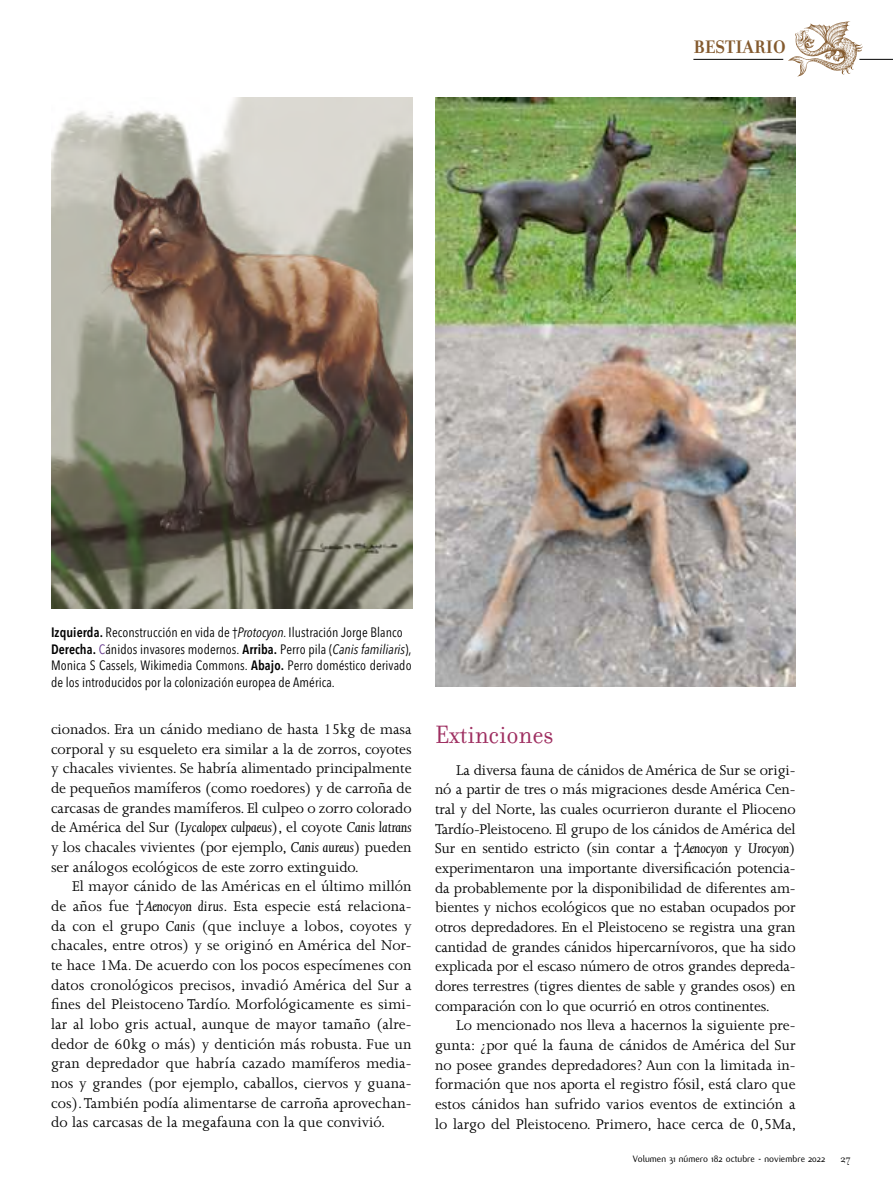
<style>
.page{position:relative;width:893px;height:1191px;background:#fff}
.page>*{position:absolute;margin:0;border:0;box-sizing:border-box;transform-origin:0 0}
.t1{font:27px "Filosofia";color:#9e2e60;scale:.95 1}
.t2{font:700 19.5px "Filosofia";letter-spacing:.01em;color:#845a2e;scale:.95 1}
.t3{font:16.2px/19.6px "Joanna MT Std";letter-spacing:-.005em;color:#000;text-align:justify}
.t4{font:condensed 13.5px/16.5px "Avenir Next LT Pro";letter-spacing:.005em;color:#000}
.t5{font:11.25px "Filosofia";color:#000}
.t6{font:10.2px "Flux";color:#000}
.s1{font-weight:600}
.s2{font-style:italic}
.s3{color:#673a8e}
</style>
<div class="page">
<img style="left:435px;top:98px;width:361px;height:589px">
<img style="left:51px;top:98px;width:362px;height:511px">
<hr style="left:693px;top:59px;width:90px;height:1px;background:#000">
<hr style="left:859px;top:59px;width:34px;height:1px;background:#000">
<svg style="left:788px;top:21px;width:74px;height:56px"></svg>
<p class="t2" style="left:693px;top:36px;width:99px">BESTIARIO</p>
<p class="t4" style="left:51px;top:624px;width:362px"><span class="s1">Izquierda.</span> Reconstrucción en vida de †<span class="s2">Protocyon.</span> Ilustración Jorge Blanco <span class="s1">Derecha.</span> <span class="s3">C</span>ánidos invasores modernos. <span class="s1">Arriba.</span> Perro pila (<span class="s2">Canis familiaris</span>), Monica S Cassels, Wikimedia Commons. <span class="s1">Abajo.</span> Perro doméstico derivado de los introducidos por la colonización europea de América.</p>
<p class="t3" style="left:51px;top:719px;width:362px">cionados. Era un cánido mediano de hasta 15kg de masa corporal y su esqueleto era similar a la de zorros, coyotes y chacales vivientes. Se habría alimentado principalmente de pequeños mamíferos (como roedores) y de carroña de carcasas de grandes mamíferos. El culpeo o zorro colorado de América del Sur (<span class="s2">Lycalopex culpaeus</span>), el coyote <span class="s2">Canis latrans </span>y los chacales vivientes (por ejemplo, <span class="s2">Canis aureus</span>) pueden ser análogos ecológicos de este zorro extinguido.</p>
<p class="t3" style="left:51px;top:876px;width:362px;text-indent:21px">El mayor cánido de las Américas en el último millón de años fue †<span class="s2">Aenocyon dirus</span>. Esta especie está relaciona&shy;da con el grupo <span class="s2">Canis</span> (que incluye a lobos, coyotes y chacales, entre otros) y se originó en América del Nor&shy;te hace 1Ma. De acuerdo con los pocos especímenes con datos cronológicos precisos, invadió América del Sur a fines del Pleistoceno Tardío. Morfológicamente es simi&shy;lar al lobo gris actual, aunque de mayor tamaño (alre&shy;dedor de 60kg o más) y dentición más robusta. Fue un gran depredador que habría cazado mamíferos media&shy;nos y grandes (por ejemplo, caballos, ciervos y guana&shy;cos). También podía alimentarse de carroña aprovechan&shy;do las carcasas de la megafauna con la que convivió.</p>
<h1 class="t1" style="left:435px;top:719px;width:126px">Extinciones</h1>
<p class="t3" style="left:435px;top:760px;width:362px;text-indent:21px">La diversa fauna de cánidos de América de Sur se origi&shy;nó a partir de tres o más migraciones desde América Cen&shy;tral y del Norte, las cuales ocurrieron durante el Plioceno Tardío-Pleistoceno. El grupo de los cánidos de América del Sur en sentido estricto (sin contar a †<span class="s2">Aenocyon</span> y <span class="s2">Urocyon</span>) experimentaron una importante diversificación potencia&shy;da probablemente por la disponibilidad de diferentes am&shy;bientes y nichos ecológicos que no estaban ocupados por otros depredadores. En el Pleistoceno se registra una gran cantidad de grandes cánidos hipercarnívoros, que ha sido explicada por el escaso número de otros grandes depreda&shy;dores terrestres (tigres dientes de sable y grandes osos) en comparación con lo que ocurrió en otros continentes.</p>
<p class="t3" style="left:435px;top:1015px;width:363px;text-indent:21px">Lo mencionado nos lleva a hacernos la siguiente pre&shy;gunta: ¿por qué la fauna de cánidos de América del Sur no posee grandes depredadores? Aun con la limitada in&shy;formación que nos aporta el registro fósil, está claro que estos cánidos han sufrido varios eventos de extinción a lo largo del Pleistoceno. Primero, hace cerca de 0,5Ma,</p>
<p class="t6" style="left:633px;top:1152px;width:194px">Volumen 31 número 182 octubre - noviembre 2022</p>
<p class="t5" style="left:840px;top:1152px;width:11px">27</p>
</div>
